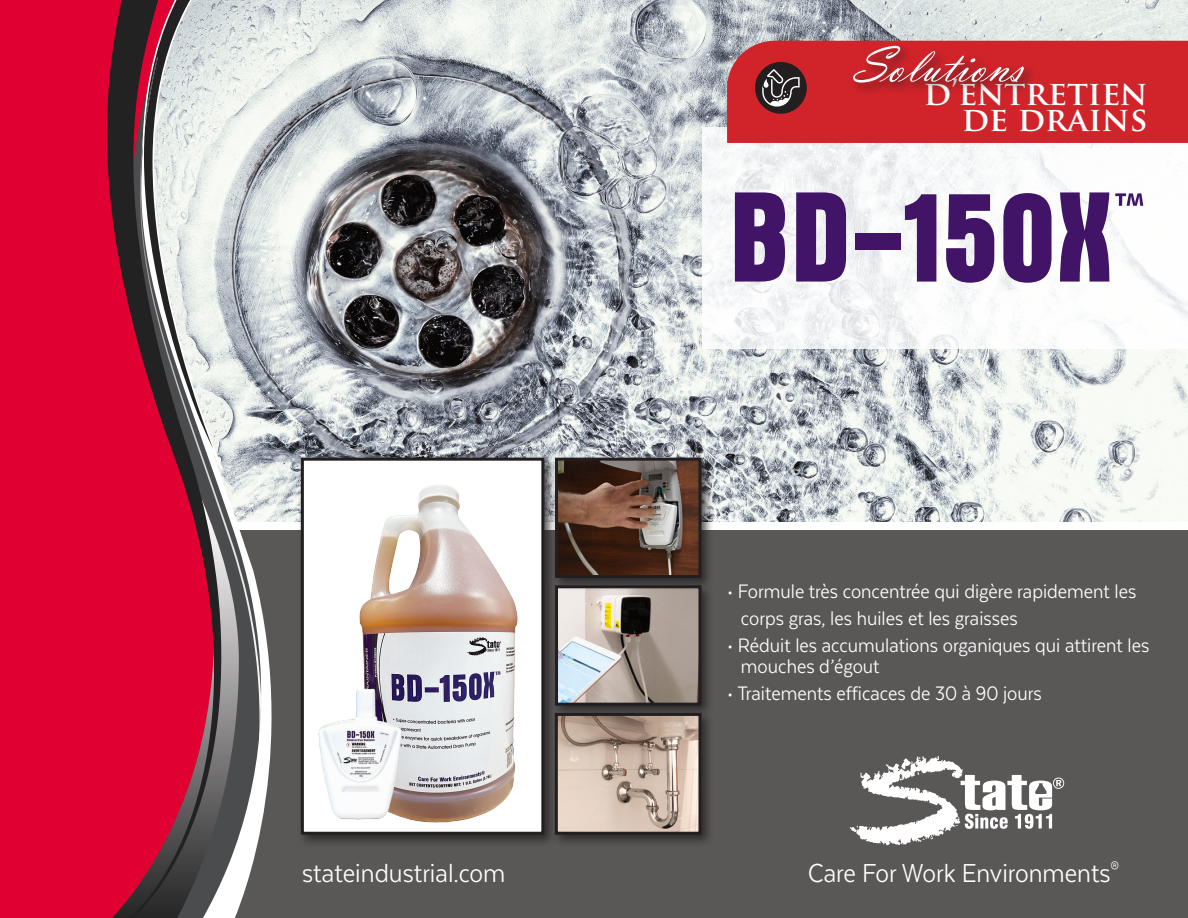
<style>
.page{position:relative;width:1188px;height:918px;background:#fff}
.page>*{position:absolute;margin:0;border:0;box-sizing:border-box;transform-origin:0 0}
.Paragraph_Style_2{font:52.5px "Vladimir Script";color:#fff}
.t1{font:700 33px "Trajan Pro";color:#fff}
.t2{font:30px "Texta Narrow";color:#fff}
.t3{font:22.5px "Texta Narrow";color:#fff}
</style>
<div class="page">
<div style="left:184px;top:530px;width:1004px;height:388px;background:#5a5757"></div>
<img style="left:272px;top:0;width:916px;height:522px">
<svg style="left:850px;top:756px;width:214px;height:89px"></svg>
<div style="left:0;top:0;width:272px;height:918px;background:#e00031"></div>
<svg style="left:262px;top:0;width:6px;height:918px"></svg>
<svg style="left:223px;top:0;width:39px;height:918px"></svg>
<svg style="left:107px;top:0;width:116px;height:918px;background:#9d1734"></svg>
<svg style="left:142px;top:0;width:81px;height:140px;background:#c2b5b9"></svg>
<img style="left:220px;top:791px;width:37px;height:127px">
<img style="left:250px;top:698px;width:12px;height:120px">
<img style="left:140px;top:140px;width:121px;height:596px">
<img style="left:145px;top:57px;width:13px;height:73px">
<img style="left:142px;top:117px;width:4px;height:35px">
<div style="left:702px;top:128px;width:486px;height:221px;background:#fff"></div>
<div style="left:727px;top:41px;width:461px;height:102px;background:#d1232a"></div>
<div style="left:755px;top:62px;width:52px;height:52px;background:#231f20;border-radius:50%"></div>
<div style="left:850px;top:43px;width:186px;height:53px;background:#231f20;opacity:.75"></div>
<svg style="left:735px;top:192px;width:50px;height:90px;background:#5a347b"></svg>
<svg style="left:796px;top:192px;width:50px;height:90px;background:#5e397e"></svg>
<div style="left:856px;top:234px;width:45px;height:16px;background:#411467"></div>
<svg style="left:905px;top:194px;width:31px;height:88px"></svg>
<svg style="left:946px;top:194px;width:48px;height:89px"></svg>
<svg style="left:1003px;top:193px;width:49px;height:90px"></svg>
<svg style="left:1060px;top:192px;width:49px;height:90px"></svg>
<svg style="left:1115px;top:193px;width:28px;height:13px"></svg>
<svg style="left:762px;top:69px;width:38px;height:38px"></svg>
<div style="left:552px;top:582px;width:163px;height:136px;background:#231f20;opacity:.75"></div>
<img style="left:559px;top:591px;width:138px;height:111px">
<div style="left:555px;top:585px;width:146px;height:121px;border:3px solid #231f20"></div>
<div style="left:551px;top:709px;width:163px;height:139px;background:#231f20;opacity:.75"></div>
<img style="left:559px;top:717px;width:138px;height:114px">
<div style="left:555px;top:713px;width:146px;height:122px;border:3px solid #231f20"></div>
<div style="left:297px;top:454px;width:260px;height:394px;background:#231f20;opacity:.75"></div>
<div style="left:302px;top:459px;width:241px;height:374px;background:#fff"></div>
<div style="left:301px;top:458px;width:243px;height:377px;border:3px solid #231f20"></div>
<img style="left:359px;top:485px;width:159px;height:338px">
<img style="left:318px;top:687px;width:88px;height:134px">
<div style="left:552px;top:454px;width:163px;height:137px;background:#231f20;opacity:.75"></div>
<img style="left:559px;top:462px;width:138px;height:112px">
<div style="left:555px;top:458px;width:146px;height:120px;border:3px solid #231f20"></div>
<p class="Paragraph_Style_2" style="left:853px;top:34px;width:172px">Solutions</p>
<p class="t1" style="left:924px;top:73px;width:225px">D’ENTRETIEN</p>
<p class="t1" style="left:962px;top:98px;width:187px">DE DRAINS</p>
<p class="t3" style="left:727px;top:580px;width:411px">• Formule très concentrée qui digère rapidement les</p>
<p class="t3" style="left:741px;top:607px;width:278px">corps gras, les huiles et les graisses</p>
<p class="t3" style="left:727px;top:634px;width:424px">• Réduit les accumulations organiques qui attirent les</p>
<p class="t3" style="left:741px;top:655px;width:140px">mouches d’égout</p>
<p class="t3" style="left:727px;top:682px;width:316px">• Traitements efficaces de 30 à 90 jours</p>
<p class="t2" style="left:302px;top:858px;width:205px">stateindustrial.com</p>
<p class="t2" style="left:808px;top:858px;width:313px">Care For Work Environments<sup>®</sup></p>
</div>
